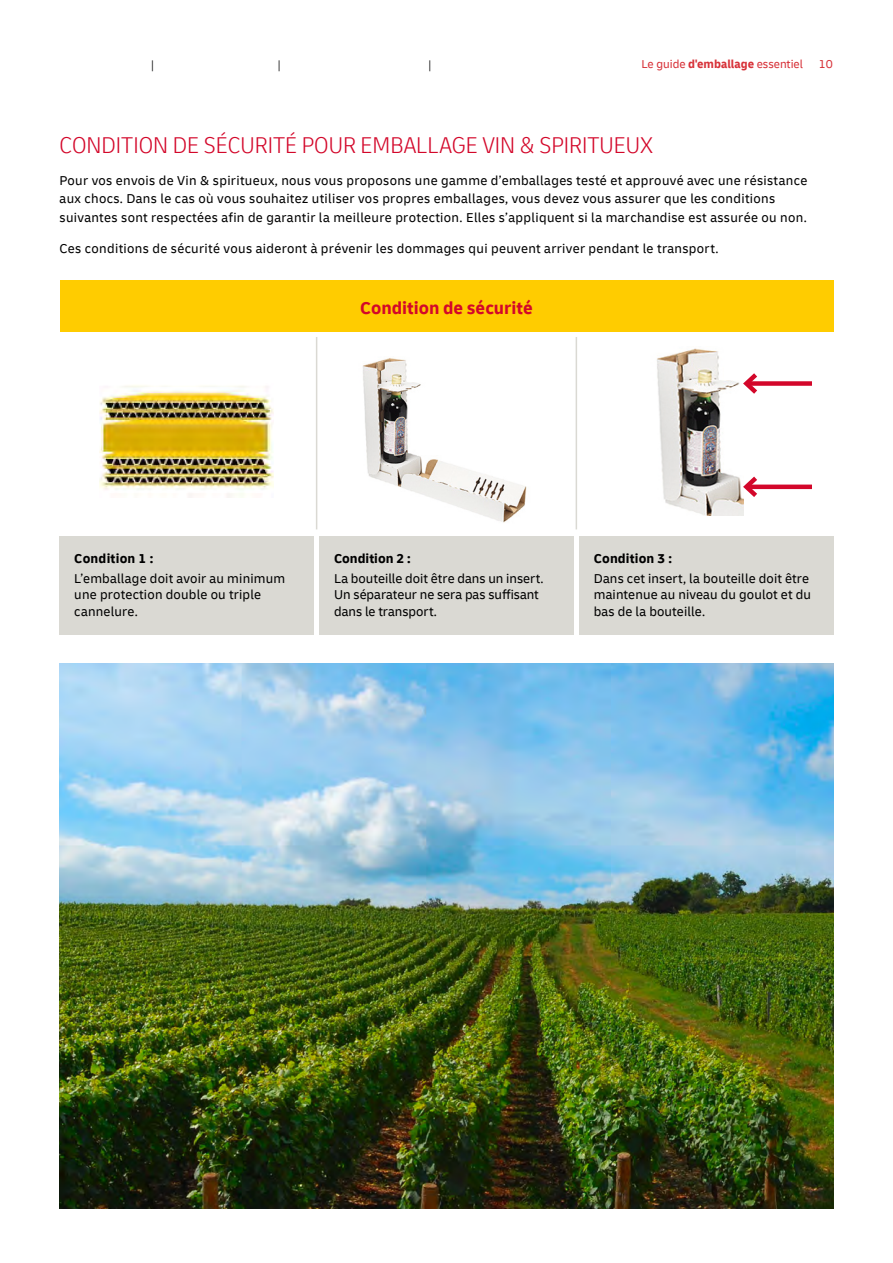
<style>
.page{position:relative;width:893px;height:1263px;background:#fff}
.page>*{position:absolute;margin:0;border:0;box-sizing:border-box;transform-origin:0 0}
.t1{font:300 condensed 24px "Delivery";color:#d3072a}
.t2{font:700 18px "Delivery";color:#d3072a}
.t3{font:13.5px/20.4px "Delivery";letter-spacing:.025em;color:#000}
.t4{font:13.5px/20.4px "Delivery";color:#000}
.t5{font:12px "Delivery";color:#d73138}
.t6{font:300 condensed 12px "Delivery";color:#000}
.s1{font-weight:700}
</style>
<div class="page">
<hr style="left:576px;top:337px;width:1px;height:192px;background:#dad9d3">
<hr style="left:316px;top:337px;width:1px;height:192px;background:#dad9d3">
<div style="left:60px;top:281px;width:773px;height:51px;background:#fc0"></div>
<div style="left:579px;top:536px;width:254px;height:99px;background:#dad9d3"></div>
<div style="left:319px;top:536px;width:255px;height:99px;background:#dad9d3"></div>
<div style="left:60px;top:536px;width:254px;height:99px;background:#dad9d3"></div>
<img style="left:100px;top:385px;width:174px;height:112px">
<img style="left:363px;top:358px;width:164px;height:165px">
<img style="left:657px;top:348px;width:86px;height:167px">
<div style="left:746px;top:381px;width:66px;height:5px;background:#d3072a"></div>
<svg style="left:740px;top:369px;width:22px;height:29px"></svg>
<hr style="left:746px;top:485px;width:66px;height:4px;background:#d3072a">
<svg style="left:740px;top:472px;width:22px;height:30px"></svg>
<img style="left:60px;top:663px;width:773px;height:545px">
<p class="t6" style="left:151px;top:57px;width:4px">|</p>
<p class="t6" style="left:278px;top:57px;width:4px">|</p>
<p class="t6" style="left:429px;top:57px;width:4px">|</p>
<p class="t5" style="left:641px;top:57px;width:163px">Le guide <span class="s1">d'emballage</span> essentiel</p>
<p class="t5" style="left:819px;top:57px;width:16px">10</p>
<p class="t1" style="left:60px;top:129px;width:595px">CONDITION DE SÉCURITÉ POUR EMBALLAGE VIN &amp; SPIRITUEUX</p>
<p class="t3" style="left:60px;top:170px;width:749px">Pour vos envois de Vin &amp; spiritueux, nous vous proposons une gamme d’emballages testé et approuvé avec une résistance</p>
<p class="t3" style="left:60px;top:190px;width:749px;line-height:18.1px">aux chocs. Dans le cas où vous souhaitez utiliser vos propres emballages, vous devez vous assurer que les conditions suivantes sont respectées afin de garantir la meilleure protection. Elles s’appliquent si la marchandise est assurée ou non.</p>
<p class="t3" style="left:60px;top:238px;width:661px">Ces conditions de sécurité vous aideront à prévenir les dommages qui peuvent arriver pendant le transport.</p>
<h4 class="t2" style="left:360px;top:297px;width:174px">Condition de sécurité</h4>
<p class="t3" style="left:74px;top:548px;width:213px"><span class="s1">Condition 1 :<br></span>L’emballage doit avoir au minimum</p>
<p class="t3" style="left:74px;top:587px;width:188px;line-height:16.2px">une protection double ou triple cannelure.</p>
<p class="t4" style="left:334px;top:548px;width:211px"><span class="s1">Condition 2 :<br></span>La bouteille doit être dans un insert.</p>
<p class="t4" style="left:334px;top:587px;width:206px;line-height:16.2px">Un séparateur ne sera pas suffisant dans le transport.</p>
<p class="t3" style="left:594px;top:548px;width:217px"><span class="s1">Condition 3 :<br></span>Dans cet insert, la bouteille doit être</p>
<p class="t3" style="left:594px;top:587px;width:219px;line-height:16.2px">maintenue au niveau du goulot et du bas de la bouteille.</p>
</div>
